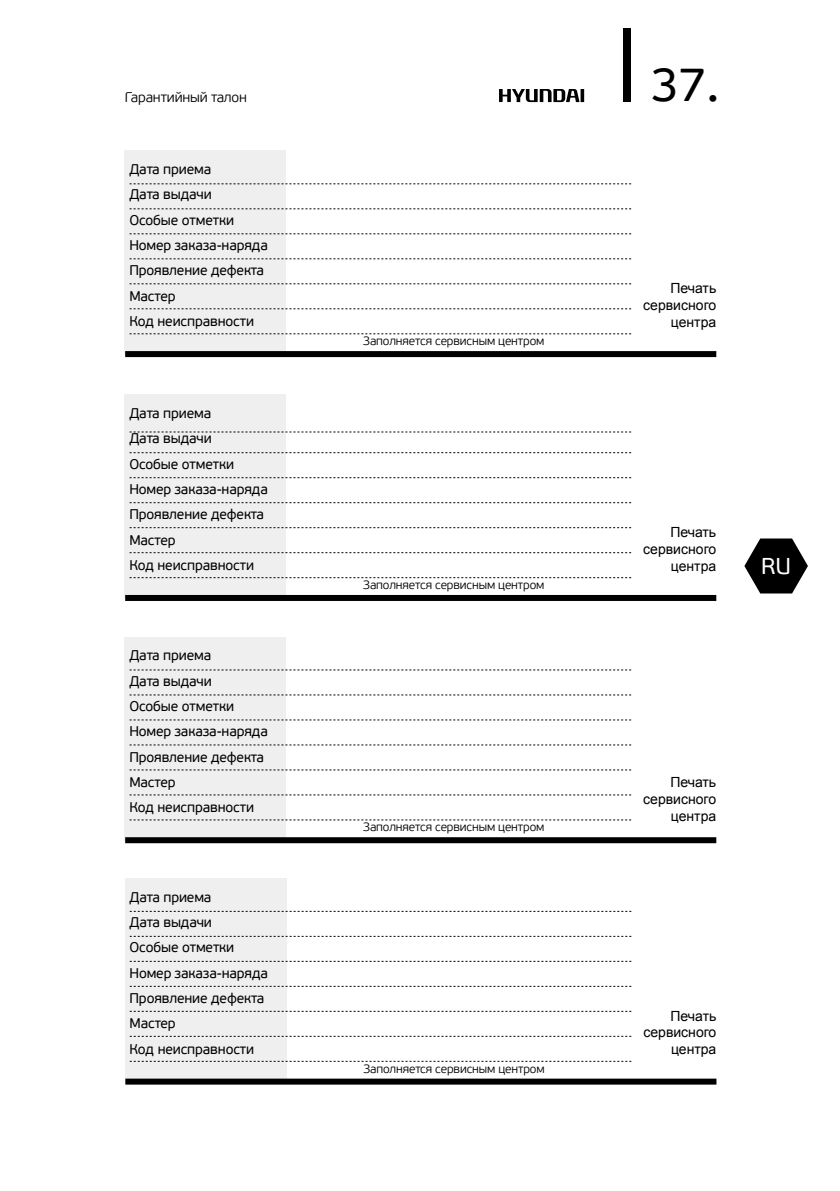
<style>
.page{position:relative;width:840px;height:1191px;background:#fff}
.page>*{position:absolute;margin:0;border:0;box-sizing:border-box;transform-origin:0 0}
.t1{font:48px "PF Beau Sans Pro";color:#000}
.t2{font:22.8px "PF Beau Sans Pro";color:#fff}
.t3{font:14px/25.4px "PF Beau Sans Pro";letter-spacing:-.01em;color:#000}
.t4{font:14px/16.8px "Arial";color:#000;text-align:right}
.t5{font:300 14px "PF Beau Sans Pro";letter-spacing:-.01em;color:#000}
.t6{font:300 12px "PF Beau Sans Pro";letter-spacing:-.01em;color:#000}
</style>
<div class="page">
<div style="left:623px;top:28px;width:7px;height:73px;background:#000"></div>
<svg style="left:744px;top:538px;width:63px;height:55px"></svg>
<svg style="left:499px;top:89px;width:85px;height:13px"></svg>
<div style="left:125px;top:151px;width:161px;height:203px;background:#efeff0"></div>
<div style="left:125px;top:395px;width:161px;height:203px;background:#efeff0"></div>
<div style="left:125px;top:637px;width:161px;height:203px;background:#efeff0"></div>
<div style="left:125px;top:878px;width:161px;height:203px;background:#efeff0"></div>
<svg style="left:129px;top:183px;width:501px;height:1px"></svg>
<svg style="left:129px;top:431px;width:501px;height:1px"></svg>
<svg style="left:129px;top:669px;width:501px;height:1px"></svg>
<svg style="left:129px;top:911px;width:502px;height:1px"></svg>
<svg style="left:129px;top:258px;width:501px;height:1px"></svg>
<svg style="left:129px;top:502px;width:501px;height:1px"></svg>
<svg style="left:129px;top:744px;width:501px;height:1px"></svg>
<svg style="left:129px;top:986px;width:502px;height:1px"></svg>
<svg style="left:129px;top:208px;width:501px;height:1px"></svg>
<svg style="left:129px;top:452px;width:501px;height:1px"></svg>
<svg style="left:129px;top:694px;width:501px;height:1px"></svg>
<svg style="left:129px;top:936px;width:502px;height:1px"></svg>
<svg style="left:129px;top:283px;width:501px;height:1px"></svg>
<svg style="left:129px;top:527px;width:501px;height:1px"></svg>
<svg style="left:129px;top:769px;width:501px;height:1px"></svg>
<svg style="left:129px;top:1011px;width:502px;height:1px"></svg>
<svg style="left:129px;top:233px;width:501px;height:1px"></svg>
<svg style="left:129px;top:477px;width:501px;height:1px"></svg>
<svg style="left:129px;top:719px;width:501px;height:1px"></svg>
<svg style="left:129px;top:961px;width:502px;height:1px"></svg>
<svg style="left:129px;top:308px;width:501px;height:1px"></svg>
<svg style="left:129px;top:552px;width:501px;height:1px"></svg>
<svg style="left:129px;top:794px;width:501px;height:1px"></svg>
<svg style="left:129px;top:1036px;width:502px;height:1px"></svg>
<svg style="left:129px;top:333px;width:501px;height:1px"></svg>
<svg style="left:129px;top:577px;width:501px;height:1px"></svg>
<svg style="left:129px;top:819px;width:501px;height:1px"></svg>
<svg style="left:129px;top:1061px;width:502px;height:1px"></svg>
<div style="left:125px;top:351px;width:590px;height:6px;background:#000"></div>
<div style="left:125px;top:595px;width:590px;height:6px;background:#000"></div>
<div style="left:125px;top:837px;width:590px;height:6px;background:#000"></div>
<div style="left:125px;top:1078px;width:591px;height:6px;background:#000"></div>
<p class="t5" style="left:125px;top:90px;width:124px">Гарантийный талон</p>
<p class="t3" style="left:129px;top:157px;width:140px">Дата приема<br>Дата выдачи<br>Особые отметки<br>Номер заказа-наряда<br>Проявление дефекта<br>Мастер<br>Код неисправности</p>
<p class="t3" style="left:129px;top:401px;width:140px">Дата приема<br>Дата выдачи<br>Особые отметки<br>Номер заказа-наряда<br>Проявление дефекта<br>Мастер<br>Код неисправности</p>
<p class="t3" style="left:129px;top:643px;width:140px">Дата приема<br>Дата выдачи<br>Особые отметки<br>Номер заказа-наряда<br>Проявление дефекта<br>Мастер<br>Код неисправности</p>
<p class="t3" style="left:129px;top:884px;width:140px">Дата приема<br>Дата выдачи<br>Особые отметки<br>Номер заказа-наряда<br>Проявление дефекта<br>Мастер<br>Код неисправности</p>
<p class="t6" style="left:363px;top:334px;width:183px">Заполняется сервисным центром</p>
<p class="t6" style="left:363px;top:578px;width:183px">Заполняется сервисным центром</p>
<p class="t6" style="left:363px;top:820px;width:183px">Заполняется сервисным центром</p>
<p class="t6" style="left:363px;top:1061px;width:183px">Заполняется сервисным центром</p>
<h1 class="t1" style="left:650px;top:57px;width:70px">37.</h1>
<p class="t4" style="left:643px;top:280px;width:74px">Печать сервисного центра</p>
<p class="t4" style="left:643px;top:524px;width:74px">Печать сервисного центра</p>
<h2 class="t2" style="left:760px;top:553px;width:31px">RU</h2>
<p class="t4" style="left:643px;top:774px;width:74px">Печать сервисного центра</p>
<p class="t4" style="left:643px;top:1007px;width:74px">Печать сервисного центра</p>
</div>
